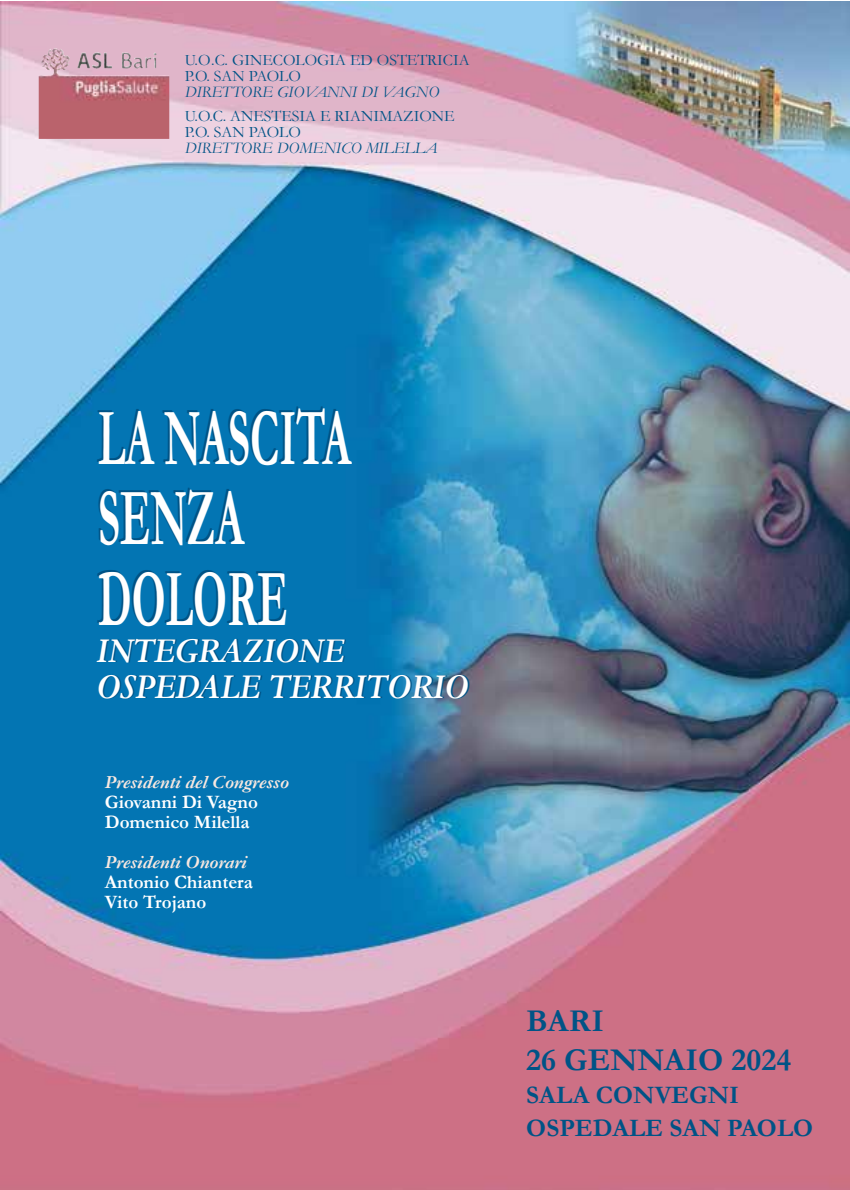
<style>
.page{position:relative;width:850px;height:1190px;background:#fff}
.page>*{position:absolute;margin:0;border:0;box-sizing:border-box;transform-origin:0 0}
.t1{font:700 80.8px/80.8px "Garamond";color:#fff;scale:.53 1}
.t2{font:italic 700 36px/36px "Garamond";color:#fff;scale:.9 1}
.t3{font:700 32px/39.4px "Garamond";color:#005386}
.t4{font:700 25.2px/32.8px "Garamond";letter-spacing:.005em;color:#005386}
.t5{font:700 19px/20px "Garamond";color:#fff}
.t6{font:italic 700 19px "Garamond";color:#f8e8e0}
.t7{font:16px/16px "Garamond";color:#005386}
.t8{font:italic 16px "Garamond";color:#005386}
</style>
<div class="page">
<img style="left:0;top:1px;width:850px;height:1189px">
<img style="left:39px;top:48px;width:130px;height:91px">
<p class="t7" style="left:185px;top:51px;width:286px">U.O.C. GINECOLOGIA ED OSTETRICIA<br>P.O. SAN PAOLO</p>
<p class="t8" style="left:185px;top:81px;width:256px">DIRETTORE GIOVANNI DI VAGNO</p>
<p class="t7" style="left:185px;top:107px;width:271px">U.O.C. ANESTESIA E RIANIMAZIONE<br>P.O. SAN PAOLO</p>
<p class="t8" style="left:185px;top:137px;width:254px">DIRETTORE DOMENICO MILELLA</p>
<h1 class="t1" style="left:98px;top:398px;width:478px">LA NASCITA<br>SENZA<br>DOLORE</h1>
<h2 class="t2" style="left:96px;top:631px;width:415px">INTEGRAZIONE<br>OSPEDALE TERRITORIO</h2>
<p class="t6" style="left:105px;top:768px;width:186px">Presidenti del Congresso</p>
<p class="t5" style="left:105px;top:792px;width:155px">Giovanni Di Vagno<br>Domenico Milella</p>
<p class="t6" style="left:105px;top:849px;width:143px">Presidenti Onorari</p>
<p class="t5" style="left:105px;top:872px;width:150px">Antonio Chiantera<br>Vito Trojano</p>
<h3 class="t3" style="left:526px;top:1001px;width:267px">BARI<br>26 GENNAIO 2024</h3>
<h3 class="t4" style="left:526px;top:1079px;width:288px">SALA CONVEGNI<br>OSPEDALE SAN PAOLO</h3>
</div>
